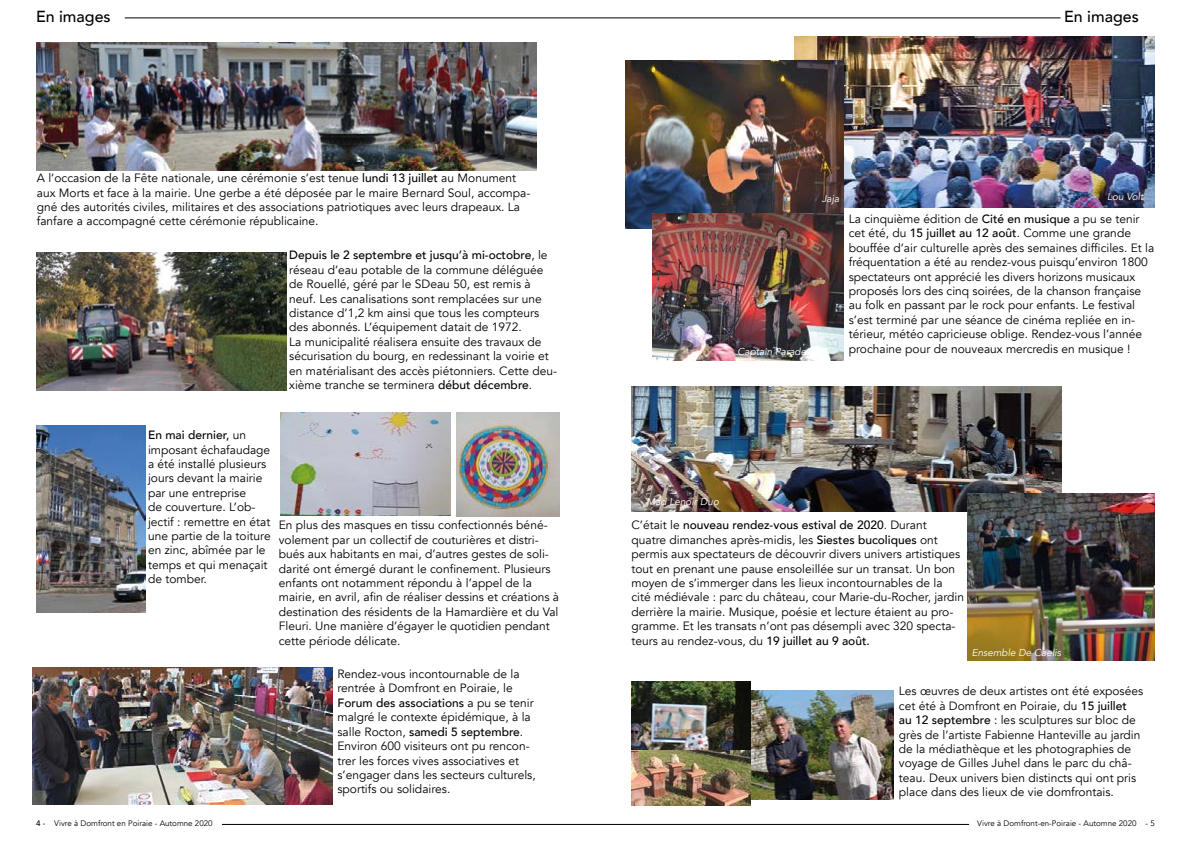
<style>
.page{position:relative;width:1191px;height:842px;background:#fff}
.page>*{position:absolute;margin:0;border:0;box-sizing:border-box;transform-origin:0 0}
.t1{font:500 16px "Avenir";color:#000}
.t2{font:12px/14.4px "Avenir";color:#000}
.t3{font:italic 10px "Avenir";color:#fff}
.t4{font:8px "Avenir";color:#000}
.s1{font-weight:500}
</style>
<div class="page">
<hr style="left:222px;top:824px;width:747px;height:1px;background:#000">
<img style="left:37px;top:42px;width:499px;height:128px">
<img style="left:36px;top:252px;width:250px;height:139px">
<img style="left:36px;top:426px;width:109px;height:186px">
<hr style="left:125px;top:18px;width:935px;height:1px;background:#000">
<img style="left:32px;top:667px;width:301px;height:137px">
<img style="left:631px;top:387px;width:431px;height:125px">
<img style="left:968px;top:494px;width:186px;height:167px">
<img style="left:794px;top:36px;width:361px;height:172px">
<img style="left:626px;top:60px;width:217px;height:168px">
<img style="left:652px;top:213px;width:191px;height:147px">
<img style="left:751px;top:690px;width:142px;height:109px">
<img style="left:631px;top:681px;width:120px;height:124px">
<img style="left:646px;top:757px;width:63px;height:35px">
<img style="left:281px;top:412px;width:169px;height:103px">
<img style="left:456px;top:412px;width:103px;height:104px">
<h1 class="t1" style="left:36px;top:3px;width:76px">En images</h1>
<h1 class="t1" style="left:1064px;top:3px;width:76px">En images</h1>
<p class="t2" style="left:37px;top:171px;width:495px">A l’occasion de la Fête nationale, une cérémonie s’est tenue <span class="s1">lundi 13 juillet</span> au Monument aux Morts et face à la mairie. Une gerbe a été déposée par le maire Bernard Soul, accompa&shy;gné des autorités civiles, militaires et des associations patriotiques avec leurs drapeaux. La fanfare a accompagné cette cérémonie républicaine.</p>
<p class="t2" style="left:289px;top:248px;width:269px"><span class="s1">Depuis le 2 septembre et jusqu’à mi-octobre</span>, le réseau d’eau potable de la commune déléguée de Rouellé, géré par le SDeau 50, est remis à neuf. Les canalisations sont remplacées sur une distance d’1,2 km ainsi que tous les compteurs des abonnés. L’équipement datait de 1972.<br>La municipalité réalisera ensuite des travaux de sécurisation du bourg, en redessinant la voirie et en matérialisant des accès piétonniers. Cette deu&shy;xième tranche se terminera <span class="s1">début décembre</span>.</p>
<p class="t2" style="left:148px;top:428px;width:124px"><span class="s1">En mai dernier,</span> un imposant échafaudage a été installé plusieurs jours devant la mairie par une entreprise<br>de couverture. L’ob&shy;jectif : remettre en état une partie de la toiture en zinc, abîmée par le temps et qui menaçait de tomber.</p>
<p class="t2" style="left:279px;top:518px;width:282px">En plus des masques en tissu confectionnés béné&shy;volement par un collectif de couturières et distri&shy;bués aux habitants en mai, d’autres gestes de soli&shy;darité ont émergé durant le confinement. Plusieurs enfants ont notamment répondu à l’appel de la mairie, en avril, afin de réaliser dessins et créations à destination des résidents de la Hamardière et du Val Fleuri. Une manière d’égayer le quotidien pendant cette période délicate.</p>
<p class="t2" style="left:337px;top:667px;width:200px">Rendez-vous incontournable de la rentrée à Domfront en Poiraie, le <span class="s1">Forum des associations</span> a pu se tenir malgré le contexte épidémique, à la salle Rocton, <span class="s1">samedi 5 septembre</span>.<br>Environ 600 visiteurs ont pu rencon&shy;trer les forces vives associatives et s’engager dans les secteurs culturels, sportifs ou solidaires.</p>
<p class="t3" style="left:821px;top:193px;width:19px">Jaja</p>
<p class="t3" style="left:1107px;top:190px;width:38px">Lou Volt</p>
<p class="t2" style="left:849px;top:212px;width:307px">La cinquième édition de <span class="s1">Cité en musique</span> a pu se tenir cet été, du <span class="s1">15 juillet au 12 août</span>. Comme une grande bouffée d’air culturelle après des semaines difficiles. Et la fréquentation a été au rendez-vous puisqu’environ 1800 spectateurs ont apprécié les divers horizons musicaux proposés lors des cinq soirées, de la chanson française au folk en passant par le rock pour enfants. Le festival s’est terminé par une séance de cinéma repliée en in&shy;térieur, météo capricieuse oblige. Rendez-vous l’année</p>
<p class="t3" style="left:737px;top:346px;width:70px">Captain Parade</p>
<p class="t2" style="left:849px;top:342px;width:283px">prochaine pour de nouveaux mercredis en musique !</p>
<p class="t3" style="left:646px;top:495px;width:74px">Mad Lenoir Duo</p>
<p class="t2" style="left:631px;top:518px;width:334px">C’était le <span class="s1">nouveau rendez-vous estival de 2020</span>. Durant quatre dimanches après-midis, les <span class="s1">Siestes bucoliques</span> ont permis aux spectateurs de découvrir divers univers artistiques tout en prenant une pause ensoleillée sur un transat. Un bon moyen de s’immerger dans les lieux incontournables de la cité médiévale : parc du château, cour Marie-du-Rocher, jardin derrière la mairie. Musique, poésie et lecture étaient au pro&shy;gramme. Et les transats n’ont pas désempli avec 320 specta&shy;teurs au rendez-vous, du <span class="s1">19 juillet au 9 août.</span></p>
<p class="t3" style="left:971px;top:646px;width:91px">Ensemble De Caelis</p>
<p class="t2" style="left:899px;top:684px;width:246px">Les œuvres de deux artistes ont été exposées cet été à Domfront en Poiraie, du <span class="s1">15 juillet<br>au 12 septembre</span> : les sculptures sur bloc de grès de l’artiste Fabienne Hanteville au jardin de la médiathèque et les photographies de voyage de Gilles Juhel dans le parc du châ&shy;teau. Deux univers bien distincts qui ont pris place dans des lieux de vie domfrontais.</p>
<p class="t4" style="left:36px;top:818px;width:178px"><span class="s1">4 -</span> Vivre à Domfront en Poiraie - Automne 2020</p>
<p class="t4" style="left:977px;top:818px;width:179px">Vivre à Domfront-en-Poiraie - Automne 2020 - 5</p>
</div>
